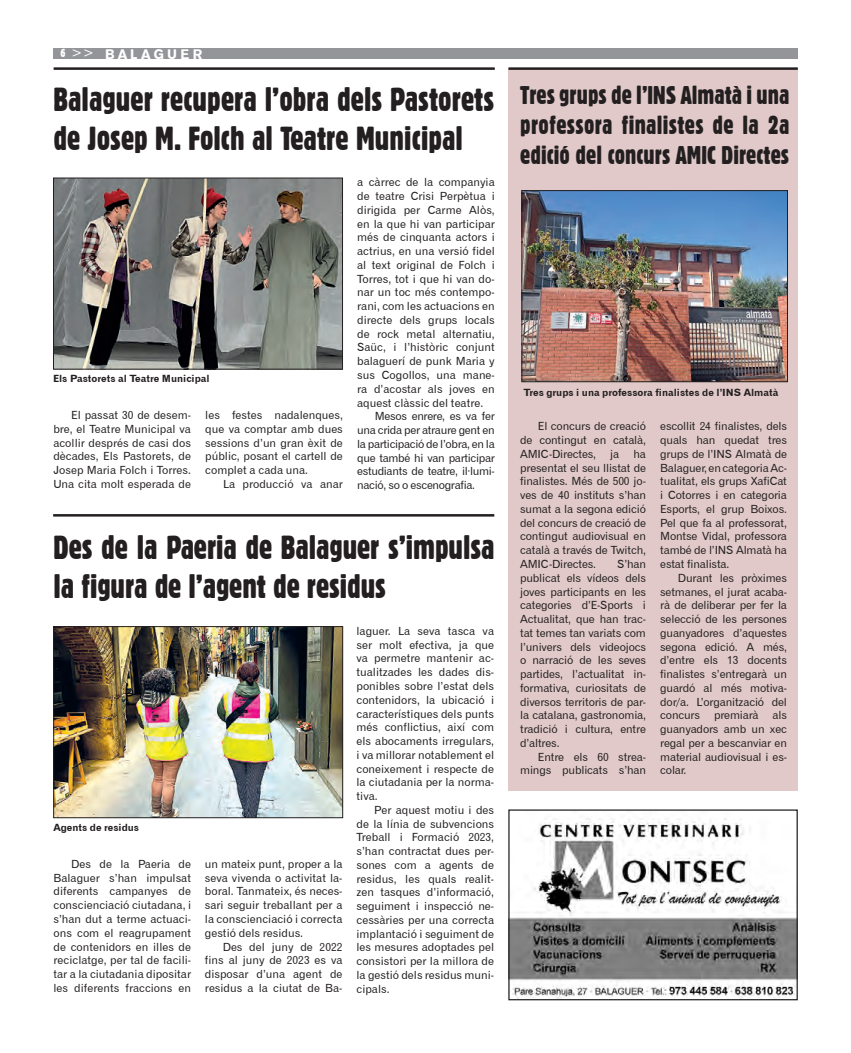
<style>
.page{position:relative;width:851px;height:1053px;background:#fff}
.page>*{position:absolute;margin:0;border:0;box-sizing:border-box;transform-origin:0 0}
.t1{font:32.5px/39px "Gothic 821 Condensed BT";color:#231f20}
.t2{font:25px/30px "Gothic 821 Condensed BT";color:#231f20;text-align:justify}
.t3{font:13.75px "Gothic 725 BT Black A";letter-spacing:.25em;color:#fff}
.t4{font:11.25px/13.8px "Gothic 720 BT Roman B";color:#231f20;text-align:justify}
.t5{font:10px "Gothic 720 BT Bold B";color:#231f20}
.s1{font-family:"Gothic 821 Condensed BT";font-size:11.25px}
.s2{font-family:"Gothic 720 BT Roman B"}
</style>
<div class="page">
<div style="left:53px;top:48px;width:744px;height:10px;background:#939598"></div>
<hr style="left:54px;top:67px;width:440px;height:3px;background:#231f20">
<img style="left:55px;top:180px;width:285px;height:187px">
<div style="left:53px;top:178px;width:289px;height:191px;border:1px solid #231f20"></div>
<div style="left:508px;top:68px;width:289px;height:722px;background:#e0c9c8"></div>
<hr style="left:508px;top:67px;width:289px;height:3px;background:#231f20">
<img style="left:523px;top:192px;width:262px;height:188px">
<div style="left:521px;top:190px;width:266px;height:192px;border:1px solid #231f20"></div>
<hr style="left:53px;top:514px;width:441px;height:2px;background:#231f20">
<img style="left:55px;top:628px;width:286px;height:187px">
<div style="left:53px;top:626px;width:290px;height:191px;border:1px solid #231f20"></div>
<img style="left:510px;top:818px;width:285px;height:180px">
<div style="left:508px;top:809px;width:289px;height:191px;border:1px solid #231f20"></div>
<p class="t3" style="left:61px;top:45px;width:143px"><span class="s1">6</span> <span class="s2">&gt;&gt;</span> BALAGUER</p>
<p class="t1" style="left:53px;top:79px;width:442px">Balaguer recupera l’obra dels Pastorets de Josep M. Folch al Teatre Municipal</p>
<p class="t5" style="left:53px;top:373px;width:158px">Els Pastorets al Teatre Municipal</p>
<p class="t4" style="left:53px;top:408px;width:139px;text-indent:18px">El passat 30 de desem&shy;bre, el Teatre Municipal va acollir després de casi dos dècades, Els Pastorets, de Josep Maria Folch i Torres.<br>Una cita molt esperada de</p>
<p class="t4" style="left:205px;top:408px;width:139px">les festes nadalenques, que va comptar amb dues sessions d’un gran èxit de públic, posant el cartell de complet a cada una.</p>
<p class="t4" style="left:223px;top:477px;width:121px">La producció va anar</p>
<p class="t4" style="left:357px;top:175px;width:139px">a càrrec de la companyia de teatre Crisi Perpètua i dirigida per Carme Alòs, en la que hi van participar més de cinquanta actors i actrius, en una versió fidel al text original de Folch i Torres, tot i que hi van do&shy;nar un toc més contempo&shy;rani, com les actuacions en directe dels grups locals de rock metal alternatiu, Saüc, i l’històric conjunt balaguerí de punk Maria y sus Cogollos, una mane&shy;ra d’acostar als joves en aquest clàssic del teatre.</p>
<p class="t4" style="left:357px;top:409px;width:139px;text-indent:18px">Mesos enrere, es va fer una crida per atraure gent en la participació de l’obra, en la que també hi van participar estudiants de teatre, il·lumi&shy;nació, so o escenografia.</p>
<p class="t1" style="left:53px;top:527px;width:442px">Des de la Paeria de Balaguer s’impulsa la figura de l’agent de residus</p>
<p class="t5" style="left:53px;top:821px;width:87px">Agents de residus</p>
<p class="t4" style="left:53px;top:856px;width:139px;text-indent:18px">Des de la Paeria de Balaguer s’han impulsat diferents campanyes de conscienciació ciutadana, i s’han dut a terme actuaci&shy;ons com el reagrupament de contenidors en illes de reciclatge, per tal de facili&shy;tar a la ciutadania dipositar les diferents fraccions en</p>
<p class="t4" style="left:205px;top:856px;width:139px">un mateix punt, proper a la seva vivenda o activitat la&shy;boral. Tanmateix, és neces&shy;sari seguir treballant per a la conscienciació i correcta gestió dels residus.</p>
<p class="t4" style="left:205px;top:939px;width:139px;text-indent:18px">Des del juny de 2022 fins al juny de 2023 es va disposar d’una agent de residus a la ciutat de Ba-</p>
<p class="t4" style="left:356px;top:624px;width:139px">laguer. La seva tasca va ser molt efectiva, ja que va permetre mantenir ac&shy;tualitzades les dades dis&shy;ponibles sobre l’estat dels contenidors, la ubicació i característiques dels punts més conflictius, així com els abocaments irregulars, i va millorar notablement el coneixement i respecte de la ciutadania per la norma&shy;tiva.</p>
<p class="t4" style="left:356px;top:802px;width:139px;text-indent:18px">Per aquest motiu i des de la línia de subvencions Treball i Formació 2023, s’han contractat dues per&shy;sones com a agents de residus, les quals realit&shy;zen tasques d’informació, seguiment i inspecció ne&shy;cessàries per una correcta implantació i seguiment de les mesures adoptades pel consistori per la millora de la gestió dels residus muni&shy;cipals.</p>
<p class="t2" style="left:520px;top:80px;width:271px">Tres grups de l’INS Almatà i una professora finalistes de la 2a edició del concurs AMIC Directes</p>
<p class="t5" style="left:523px;top:386px;width:256px">Tres grups i una professora finalistes de l’INS Almatà</p>
<p class="t4" style="left:520px;top:419px;width:127px;text-indent:18px">El concurs de creació de contingut en català, AMIC-Directes,</p>
<p class="t4" style="left:520px;top:447px;width:127px;text-indent:113px">ha presentat el seu llistat de finalistes. Més de 500 jo&shy;ves de 40 instituts s’han sumat a la segona edició del concurs de creació de contingut audiovisual en català a través de Twitch, AMIC-Directes.</p>
<p class="t4" style="left:610px;top:447px;width:10px">ja</p>
<p class="t4" style="left:520px;top:557px;width:127px;text-indent:97px">S’han publicat els vídeos dels joves participants en les categories d’E-Sports i Actualitat, que han trac&shy;tat temes tan variats com l’univers dels videojocs o narració de les seves partides, l’actualitat in&shy;formativa, curiositats de diversos territoris de par&shy;la catalana, gastronomia, tradició i cultura, entre d’altres.</p>
<p class="t4" style="left:520px;top:749px;width:127px;text-align:right">Entre els 60 strea&shy;mings publicats s’han</p>
<p class="t4" style="left:660px;top:419px;width:128px">escollit 24 finalistes, dels quals han quedat tres grups de l’INS Almatà de Balaguer, en categoria Ac&shy;tualitat, els grups XafiCat i Cotorres i en categoria Esports, el grup Boixos.<br>Pel que fa al professorat, Montse Vidal, professora també de l’INS Almatà ha estat finalista.</p>
<p class="t4" style="left:660px;top:570px;width:128px;text-indent:18px">Durant les pròximes setmanes, el jurat acaba&shy;rà de deliberar per fer la selecció de les persones guanyadores d’aquestes segona edició. A més, d’entre els 13 docents finalistes s’entregarà un guardó al més motiva&shy;dor/a. L’organització del concurs premiarà als guanyadors amb un xec regal per a bescanviar en material audiovisual i es&shy;colar.</p>
</div>
